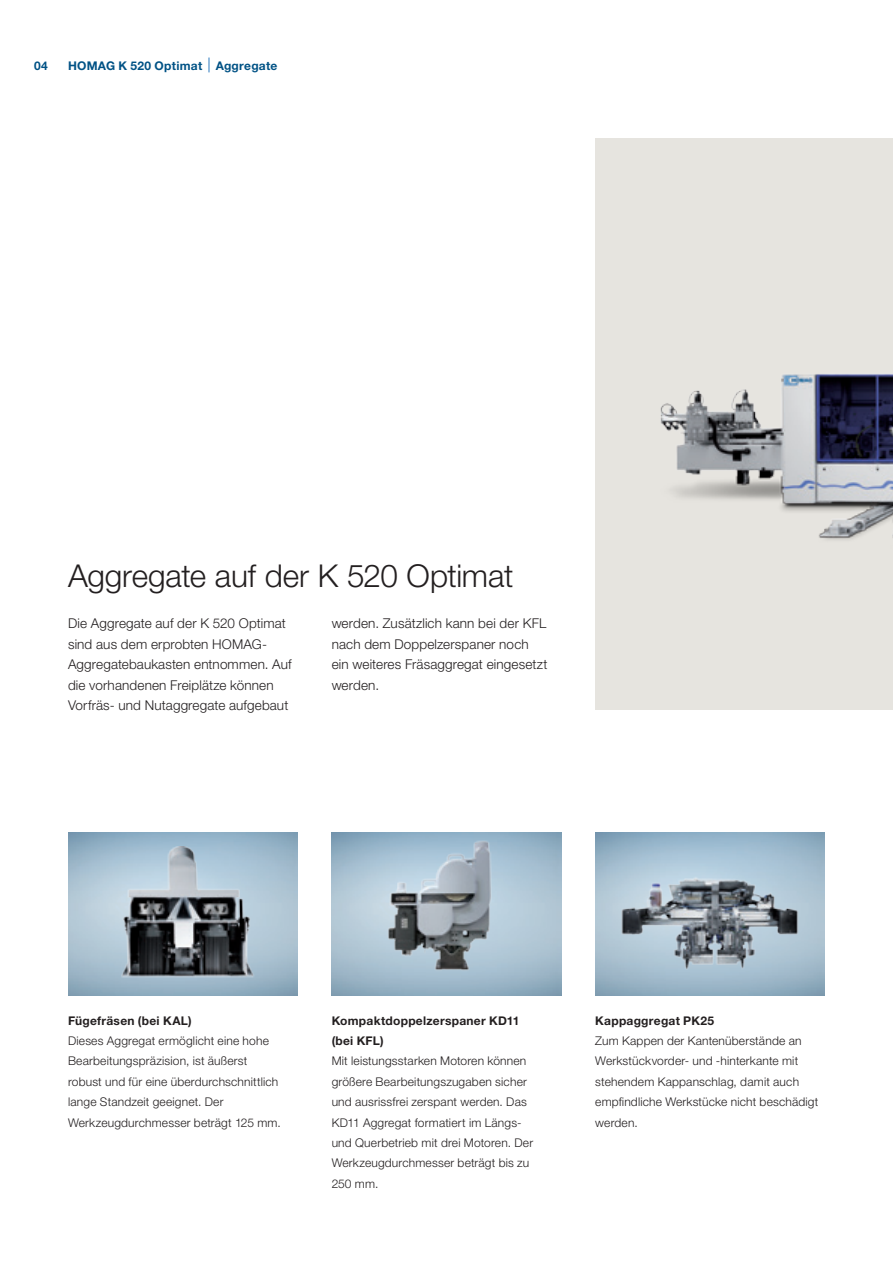
<style>
.page{position:relative;width:893px;height:1263px;background:#fff}
.page>*{position:absolute;margin:0;border:0;box-sizing:border-box;transform-origin:0 0}
._01_Headline_21pt_25{font:300 31.5px "Helvetica Neue LTW1 G";letter-spacing:-.005em;color:#231f20}
._02_Copy_9pt_13_6_Pt{font:300 13.5px/20.4px "Helvetica Neue LTW1 G";letter-spacing:.01em;color:#231f20}
._03_BU_8pt_13_6_Pt{font:300 12px/20.4px "Helvetica Neue LTW1 G";letter-spacing:.015em;color:#231f20}
._03_BU_8pt_13_6_Pt-2{font:700 12px/20.4px "Helvetica Neue LTW1 G";letter-spacing:.02em;color:#231f20}
.Musterseiten_Rubrike{font:700 12px "Helvetica Neue LTW1 G";letter-spacing:.02em;color:#005285}
</style>
<div class="page">
<img style="left:595px;top:832px;width:230px;height:163px">
<img style="left:369px;top:832px;width:155px;height:150px">
<img style="left:595px;top:139px;width:298px;height:571px">
<img style="left:70px;top:847px;width:228px;height:134px">
<svg style="left:208px;top:58px;width:2px;height:14px"></svg>
<p class="Musterseiten_Rubrike" style="left:34px;top:58px;width:15px">04</p>
<p class="Musterseiten_Rubrike" style="left:68px;top:58px;width:211px">HOMAG K 520 Optimat Aggregate</p>
<p class="_01_Headline_21pt_25" style="left:68px;top:557px;width:447px">Aggregate auf der K 520 Optimat</p>
<p class="_02_Copy_9pt_13_6_Pt" style="left:68px;top:613px;width:225px">Die Aggregate auf der K 520 Optimat sind aus dem erprobten HOMAG-Aggregatebaukasten entnommen. Auf die vorhandenen Freiplätze können Vorfräs- und Nutaggregate aufgebaut</p>
<p class="_02_Copy_9pt_13_6_Pt" style="left:332px;top:613px;width:217px">werden. Zusätzlich kann bei der KFL nach dem Doppelzerspaner noch ein weiteres Fräsaggregat eingesetzt werden.</p>
<p class="_03_BU_8pt_13_6_Pt-2" style="left:68px;top:1010px;width:125px">Fügefräsen (bei KAL)</p>
<p class="_03_BU_8pt_13_6_Pt" style="left:68px;top:1030px;width:214px">Dieses Aggregat ermöglicht eine hohe Bearbeitungspräzision, ist äußerst robust und für eine überdurchschnittlich lange Standzeit geeignet. Der Werkzeugdurchmesser beträgt 125 mm.</p>
<p class="_03_BU_8pt_13_6_Pt-2" style="left:332px;top:1010px;width:189px">Kompaktdoppelzerspaner KD11 (bei KFL)</p>
<p class="_03_BU_8pt_13_6_Pt" style="left:332px;top:1051px;width:203px">Mit leistungsstarken Motoren können größere Bearbeitungszugaben sicher und ausrissfrei zerspant werden. Das<br>KD11 Aggregat formatiert im Längs&shy;und Querbetrieb mit drei Motoren. Der<br>Werkzeugdurchmesser beträgt bis zu<br>250 mm.</p>
<p class="_03_BU_8pt_13_6_Pt-2" style="left:595px;top:1010px;width:120px">Kappaggregat PK25</p>
<p class="_03_BU_8pt_13_6_Pt" style="left:595px;top:1030px;width:225px">Zum Kappen der Kantenüberstände an<br>Werkstückvorder- und -hinterkante mit stehendem Kappanschlag, damit auch empfindliche Werkstücke nicht beschädigt werden.</p>
</div>
